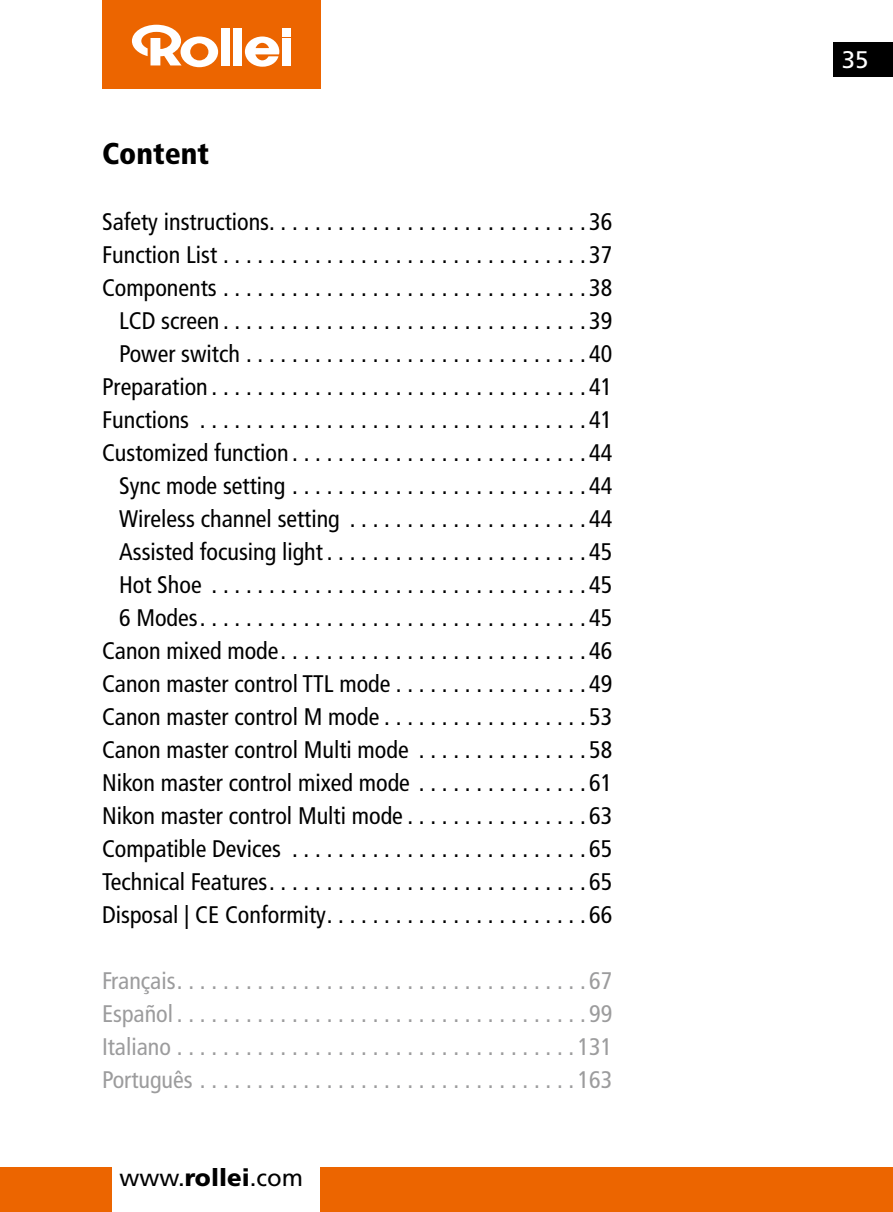
<style>
.page{position:relative;width:893px;height:1212px;background:#fff}
.page>*{position:absolute;margin:0;border:0;box-sizing:border-box;transform-origin:0 0}
.t1{font:900 condensed 30px "Frutiger LT";color:#000}
.t2{font:condensed 24px/33px "Frutiger LT";color:#000;text-align:right}
.t3{font:condensed 24px/33px "Frutiger LT";color:#9c9c9d;text-align:justify}
.t4{font:24px "Frutiger LT";color:#000}
.t5{font:24px "Frutiger LT";color:#fff}
.s1{font-weight:900}
</style>
<div class="page">
<div style="left:833px;top:43px;width:60px;height:34px;background:#000"></div>
<div style="left:102px;top:0;width:218px;height:88px;background:#ec6500"></div>
<svg style="left:245px;top:37px;width:34px;height:30px"></svg>
<div style="left:221px;top:28px;width:9px;height:37px;background:#fff"></div>
<div style="left:233px;top:28px;width:9px;height:37px;background:#fff"></div>
<div style="left:282px;top:28px;width:8px;height:8px;background:#fff"></div>
<div style="left:282px;top:38px;width:8px;height:27px;background:#fff"></div>
<svg style="left:132px;top:25px;width:86px;height:42px"></svg>
<div style="left:320px;top:1167px;width:573px;height:45px;background:#ec6500"></div>
<div style="left:0;top:1167px;width:111px;height:45px;background:#ec6500"></div>
<p class="t1" style="left:102px;top:136px;width:109px">Content</p>
<p class="t2" style="left:102px;top:205px;width:512px">Safety instructions . . . . . . . . . . . . . . . . . . . . . . . . . . . 36<br>Function List . . . . . . . . . . . . . . . . . . . . . . . . . . . . . . . 37<br>Components . . . . . . . . . . . . . . . . . . . . . . . . . . . . . . . 38<br>LCD screen . . . . . . . . . . . . . . . . . . . . . . . . . . . . . . . 39<br>Power switch . . . . . . . . . . . . . . . . . . . . . . . . . . . . . 40<br>Preparation . . . . . . . . . . . . . . . . . . . . . . . . . . . . . . . . 41<br>Functions . . . . . . . . . . . . . . . . . . . . . . . . . . . . . . . . . 41<br>Customized function . . . . . . . . . . . . . . . . . . . . . . . . . 44<br>Sync mode setting . . . . . . . . . . . . . . . . . . . . . . . . . 44<br>Wireless channel setting . . . . . . . . . . . . . . . . . . . . 44<br>Assisted focusing light . . . . . . . . . . . . . . . . . . . . . . 45<br>Hot Shoe . . . . . . . . . . . . . . . . . . . . . . . . . . . . . . . . 45<br>6 Modes . . . . . . . . . . . . . . . . . . . . . . . . . . . . . . . . . 45<br>Canon mixed mode . . . . . . . . . . . . . . . . . . . . . . . . . . 46<br>Canon master control TTL mode . . . . . . . . . . . . . . . . 49<br>Canon master control M mode . . . . . . . . . . . . . . . . . 53<br>Canon master control Multi mode . . . . . . . . . . . . . . 58<br>Nikon master control mixed mode . . . . . . . . . . . . . . 61<br>Nikon master control Multi mode . . . . . . . . . . . . . . . 63<br>Compatible Devices . . . . . . . . . . . . . . . . . . . . . . . . . 65<br>Technical Features . . . . . . . . . . . . . . . . . . . . . . . . . . . 65<br>Disposal | CE Conformity . . . . . . . . . . . . . . . . . . . . . . 66</p>
<p class="t3" style="left:102px;top:964px;width:512px">Français . . . . . . . . . . . . . . . . . . . . . . . . . . . . . . . . . . . 67<br>Español . . . . . . . . . . . . . . . . . . . . . . . . . . . . . . . . . . . 99<br>Italiano . . . . . . . . . . . . . . . . . . . . . . . . . . . . . . . . . . 131<br>Português . . . . . . . . . . . . . . . . . . . . . . . . . . . . . . . . 163</p>
<p class="t4" style="left:119px;top:1163px;width:185px">www.<span class="s1">rollei</span>.com</p>
<p class="t5" style="left:842px;top:46px;width:28px">35</p>
</div>
